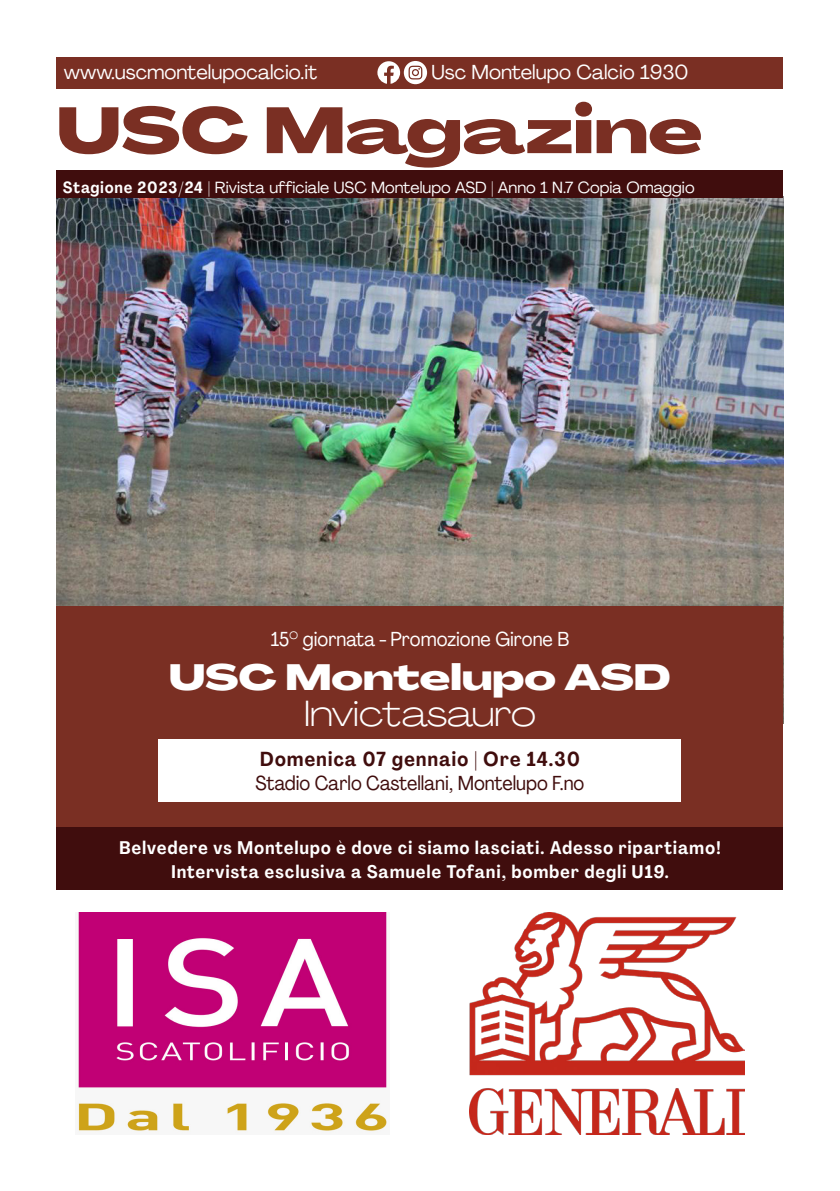
<style>
.page{position:relative;width:840px;height:1191px;background:#fff}
.page>*{position:absolute;margin:0;border:0;box-sizing:border-box;transform-origin:0 0}
.t1{font:800 64px "PP Agrandir Grand";color:#7a2f23}
.t2{font:800 36px "PP Agrandir Grand";color:#fff}
.t3{font:300 expanded 36px "PP Agrandir";color:#fff}
.t4{font:20px "PP Agrandir";color:#fff}
.INDICAZIONI_COPERTIN{font:condensed 20px "PP Agrandir";color:#400d0d}
.INDICAZIONI_COPERTIN-2{font:condensed 20px "PP Agrandir";color:#fff}
.INDICAZIONI_COPERTIN-3{font:700 20px "PP Agrandir Text";color:#400d0d}
.Disclaimer_contenuto{font:700 18px "PP Agrandir Text";color:#fff}
.t5{font:16px "PP Agrandir";color:#fff}
.s1{font-family:"PP Agrandir Text";font-weight:700}
</style>
<div class="page">
<img style="left:57px;top:198px;width:725px;height:408px">
<div style="left:57px;top:606px;width:725px;height:221px;background:#7a2f23"></div>
<div style="left:57px;top:827px;width:725px;height:62px;background:#400d0d"></div>
<div style="left:159px;top:739px;width:521px;height:63px;background:#fff"></div>
<div style="left:57px;top:57px;width:725px;height:31px;background:#7a2f23"></div>
<img style="left:78px;top:912px;width:309px;height:221px">
<img style="left:469px;top:912px;width:275px;height:222px">
<svg style="left:377px;top:61px;width:50px;height:24px"></svg>
<div style="left:57px;top:171px;width:725px;height:27px;background:#400d0d"></div>
<p class="t4" style="left:64px;top:60px;width:255px">www.uscmontelupocalcio.it</p>
<p class="t4" style="left:431px;top:60px;width:258px">Usc Montelupo Calcio 1930</p>
<p class="t1" style="left:57px;top:90px;width:647px">USC Magazine</p>
<p class="t5" style="left:62px;top:177px;width:633px"><span class="s1">Stagione 2023/24</span> | Rivista ufficiale USC Montelupo ASD | Anno 1 N.7 Copia Omaggio</p>
<p class="INDICAZIONI_COPERTIN-2" style="left:270px;top:626px;width:300px">15° giornata - Promozione Girone B</p>
<p class="t2" style="left:169px;top:654px;width:503px">USC Montelupo ASD</p>
<p class="t3" style="left:304px;top:691px;width:233px">Invictasauro</p>
<p class="INDICAZIONI_COPERTIN-3" style="left:259px;top:746px;width:322px">Domenica 07 gennaio | Ore 14.30</p>
<p class="INDICAZIONI_COPERTIN" style="left:255px;top:770px;width:330px">Stadio Carlo Castellani, Montelupo F.no</p>
<p class="Disclaimer_contenuto" style="left:119px;top:836px;width:603px">Belvedere vs Montelupo è dove ci siamo lasciati. Adesso ripartiamo!</p>
<p class="Disclaimer_contenuto" style="left:171px;top:860px;width:499px">Intervista esclusiva a Samuele Tofani, bomber degli U19.</p>
</div>
